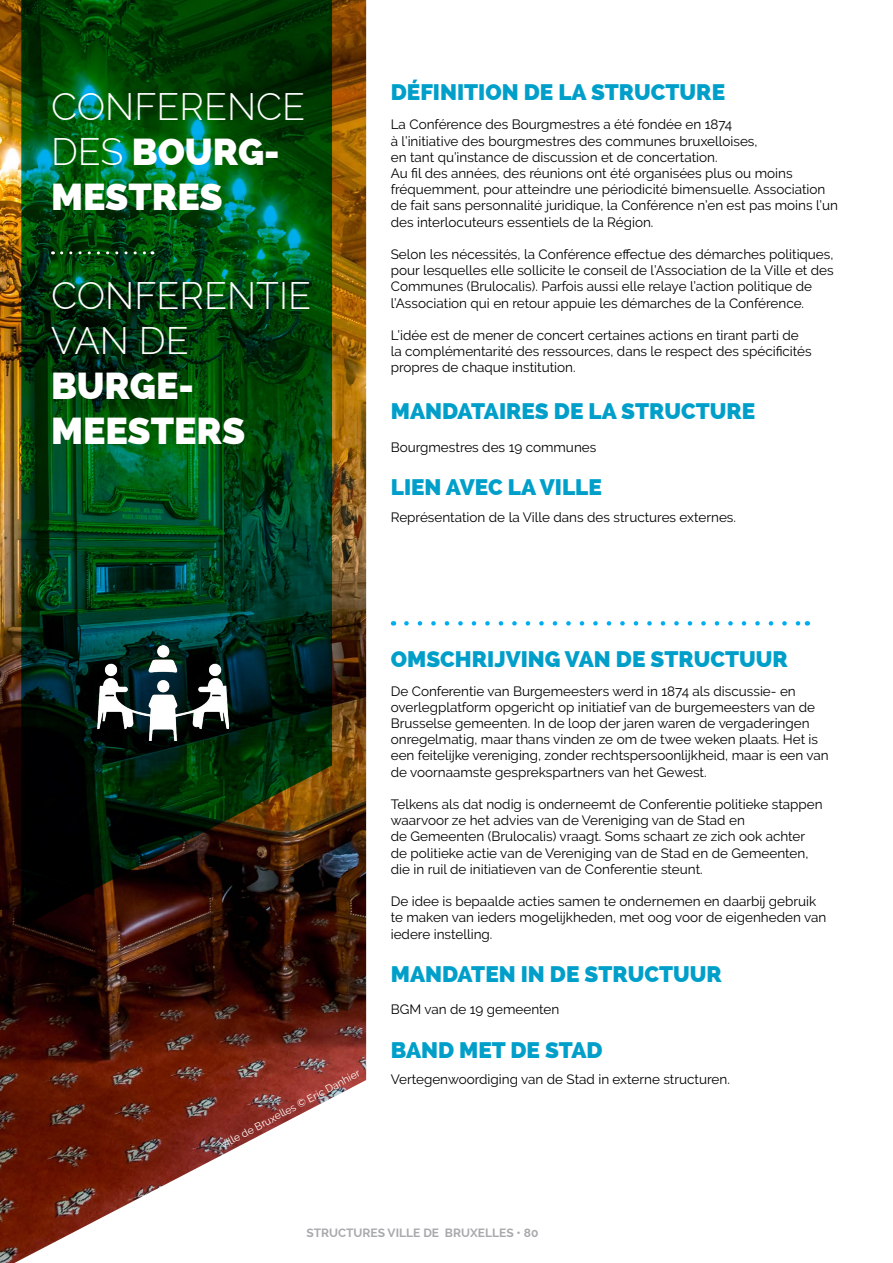
<style>
.page{position:relative;width:893px;height:1263px;background:#fff}
.page>*{position:absolute;margin:0;border:0;box-sizing:border-box;transform-origin:0 0}
.t1{font:300 37.5px/45px "Raleway";color:#fff}
.t2{font:800 37.5px/45px "Raleway";color:#fff}
.t3{font:800 22.5px "Raleway";color:#009fca}
.t4{font:13.5px/16.2px "Raleway";color:#000}
.t5{font:700 12px "Raleway";color:#a7a9ac}
.t6{font:10.5px "Raleway";color:#fff}
.s1{font-weight:800}
</style>
<div class="page">
<img style="left:0;top:0;width:366px;height:1263px">
<svg style="left:21px;top:0;width:311px;height:927px;background:#053b12"></svg>
<svg style="left:62px;top:251px;width:91px;height:3px"></svg>
<img style="left:97px;top:645px;width:131px;height:96px">
<svg style="left:406px;top:621px;width:394px;height:5px"></svg>
<h1 class="t1" style="left:51px;top:84px;width:256px">CONFERENCE<br>DES <span class="s1">BOURG-<br>MESTRES</span></h1>
<h1 class="t1" style="left:51px;top:273px;width:262px">CONFERENTIE<br>VAN DE</h1>
<h1 class="t2" style="left:51px;top:363px;width:196px">BURGE-<br>MEESTERS</h1>
<h2 class="t3" style="left:391px;top:79px;width:336px">DÉFINITION DE LA STRUCTURE</h2>
<p class="t4" style="left:391px;top:117px;width:449px">La Conférence des Bourgmestres a été fondée en 1874<br>à l’initiative des bourgmestres des communes bruxelloises,<br>en tant qu’instance de discussion et de concertation.<br>Au fil des années, des réunions ont été organisées plus ou moins fréquemment, pour atteindre une périodicité bimensuelle. Association de fait sans personnalité juridique, la Conférence n’en est pas moins l’un des interlocuteurs essentiels de la Région.</p>
<p class="t4" style="left:391px;top:246px;width:444px">Selon les nécessités, la Conférence effectue des démarches politiques, pour lesquelles elle sollicite le conseil de l’Association de la Ville et des Communes (Brulocalis). Parfois aussi elle relaye l’action politique de l’Association qui en retour appuie les démarches de la Conférence.</p>
<p class="t4" style="left:391px;top:327px;width:422px">L’idée est de mener de concert certaines actions en tirant parti de la complémentarité des ressources, dans le respect des spécificités propres de chaque institution.</p>
<h2 class="t3" style="left:391px;top:398px;width:366px">MANDATAIRES DE LA STRUCTURE</h2>
<p class="t4" style="left:391px;top:439px;width:207px">Bourgmestres des 19 communes</p>
<h2 class="t3" style="left:391px;top:474px;width:213px">LIEN AVEC LA VILLE</h2>
<p class="t4" style="left:391px;top:509px;width:347px">Représentation de la Ville dans des structures externes.</p>
<p class="t6" style="left:218px;top:1140px;width:158px;rotate:-28deg">Ville de Bruxelles © Eric Danhier</p>
<h2 class="t3" style="left:391px;top:646px;width:399px">OMSCHRIJVING VAN DE STRUCTUUR</h2>
<p class="t4" style="left:391px;top:683px;width:439px">De Conferentie van Burgemeesters werd in 1874 als discussie- en overlegplatform opgericht op initiatief van de burgemeesters van de Brusselse gemeenten. In de loop der jaren waren de vergaderingen onregelmatig, maar thans vinden ze om de twee weken plaats. Het is een feitelijke vereniging, zonder rechtspersoonlijkheid, maar is een van de voornaamste gesprekspartners van het Gewest.</p>
<p class="t4" style="left:391px;top:796px;width:433px">Telkens als dat nodig is onderneemt de Conferentie politieke stappen waarvoor ze het advies van de Vereniging van de Stad en<br>de Gemeenten (Brulocalis) vraagt. Soms schaart ze zich ook achter de politieke actie van de Vereniging van de Stad en de Gemeenten, die in ruil de initiatieven van de Conferentie steunt.</p>
<p class="t4" style="left:391px;top:893px;width:437px">De idee is bepaalde acties samen te ondernemen en daarbij gebruik te maken van ieders mogelijkheden, met oog voor de eigenheden van iedere instelling.</p>
<h2 class="t3" style="left:391px;top:961px;width:333px">MANDATEN IN DE STRUCTUUR</h2>
<p class="t4" style="left:391px;top:1001px;width:170px">BGM van de 19 gemeenten</p>
<h2 class="t3" style="left:391px;top:1037px;width:213px">BAND MET DE STAD</h2>
<p class="t4" style="left:391px;top:1071px;width:341px">Vertegenwoordiging van de Stad in externe structuren.</p>
<p class="t5" style="left:306px;top:1226px;width:234px">STRUCTURES VILLE DE BRUXELLES • 80</p>
</div>
